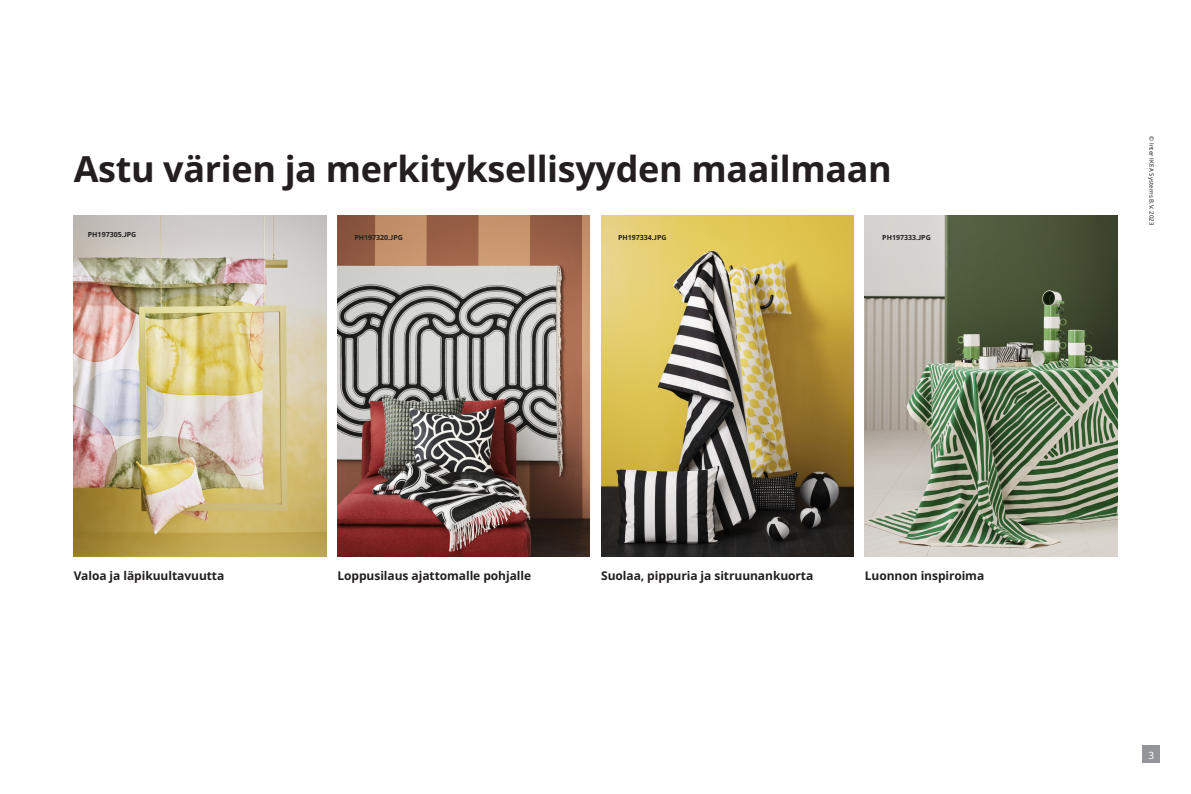
<style>
.page{position:relative;width:1191px;height:794px;background:#fff}
.page>*{position:absolute;margin:0;border:0;box-sizing:border-box;transform-origin:0 0}
.t1{font:700 36px "Noto IKEA Latin";letter-spacing:-.01em;color:#231f20}
.Body{font:700 12px "Noto IKEA Latin";letter-spacing:-.005em;color:#231f20}
.t2{font:10px "Noto IKEA Latin";color:#fff}
.PH-number{font:700 7px "Noto IKEA Latin";color:#231f20}
.t3{font:6px "Noto IKEA Latin";letter-spacing:.025em;color:#231f20}
</style>
<div class="page">
<img style="left:74px;top:216px;width:252px;height:340px">
<img style="left:337px;top:216px;width:253px;height:340px">
<img style="left:601px;top:216px;width:252px;height:340px">
<img style="left:865px;top:216px;width:252px;height:340px">
<div style="left:1142px;top:746px;width:17px;height:17px;background:#939598"></div>
<p class="t1" style="left:74px;top:143px;width:819px">Astu värien ja merkityksellisyyden maailmaan</p>
<p class="PH-number" style="left:88px;top:230px;width:50px">PH197305.jpg</p>
<p class="PH-number" style="left:354px;top:233px;width:50px">PH197320.jpg</p>
<p class="PH-number" style="left:618px;top:233px;width:50px">PH197334.jpg</p>
<p class="PH-number" style="left:882px;top:233px;width:50px">PH197333.jpg</p>
<p class="Body" style="left:74px;top:567px;width:152px">Valoa ja läpikuultavuutta</p>
<p class="Body" style="left:337px;top:567px;width:195px">Loppusilaus ajattomalle pohjalle</p>
<p class="Body" style="left:601px;top:567px;width:214px">Suolaa, pippuria ja sitruunankuorta</p>
<p class="Body" style="left:865px;top:567px;width:121px">Luonnon inspiroima</p>
<p class="t3" style="left:1155px;top:136px;width:91px;rotate:90deg">© Inter IKEA Systems B.V. 2023</p>
<p class="t2" style="left:1148px;top:748px;width:7px">3</p>
</div>
